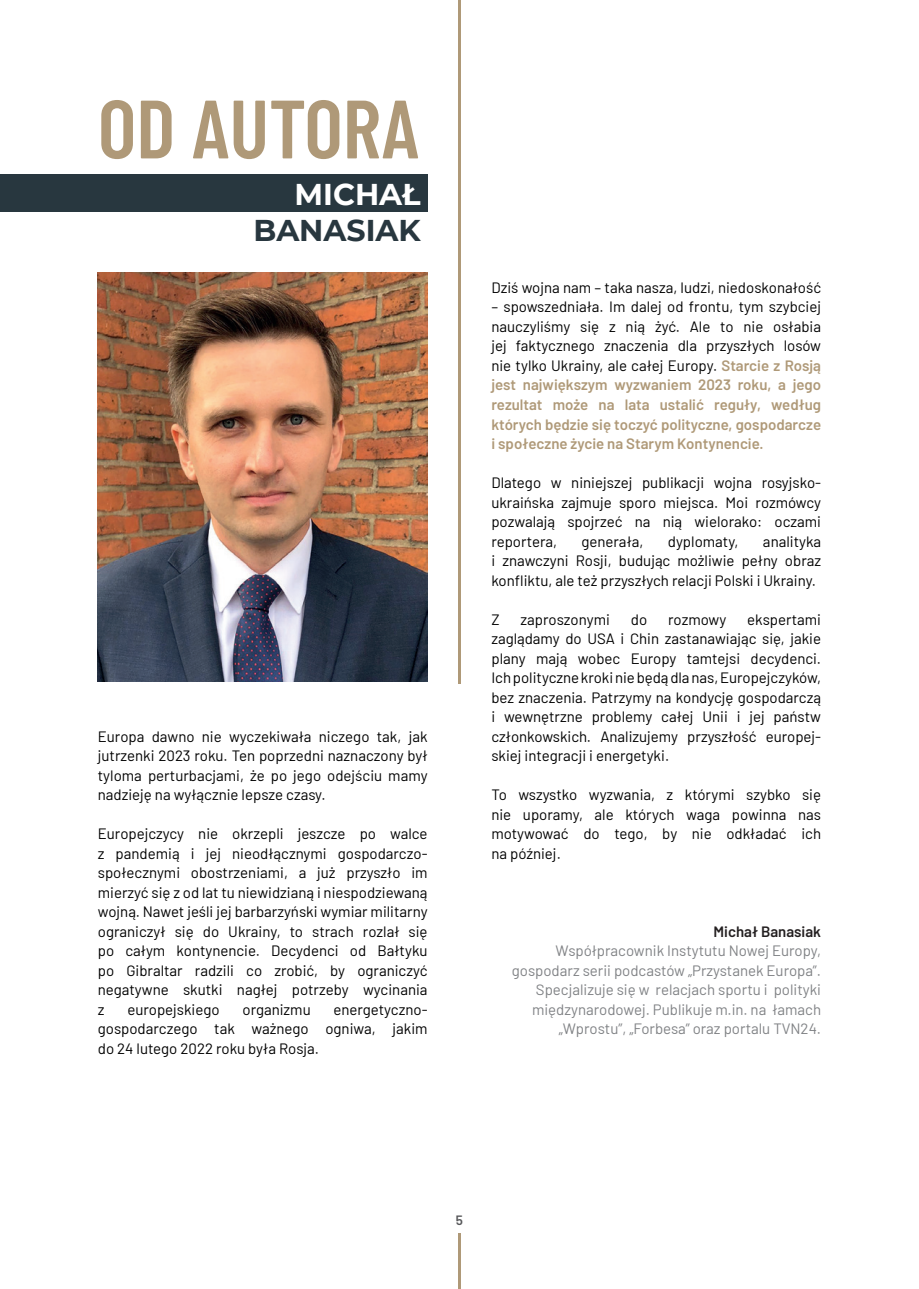
<style>
.page{position:relative;width:919px;height:1289px;background:#fff}
.page>*{position:absolute;margin:0;border:0;box-sizing:border-box;transform-origin:0 0}
.t1{font:600 82.5px "Barlow Condensed";color:#af9978}
.t2{font:700 30px/36px "Montserrat";color:#28373f;text-align:right}
.text{font:15px/19.5px "Barlow";color:#000;text-align:justify}
.text-2{font:600 15px/19.5px "Barlow";color:#af9978;text-align:justify}
.t3{font:15px/19.5px "Barlow";color:#808285;text-align:right}
.t4{font:600 15px "Barlow";color:#231f20}
.t5{font:600 13.5px "Barlow";color:#57585a}
.s1{color:#fff}
.s2{font-weight:400;color:#000}
</style>
<div class="page">
<div style="left:0;top:175px;width:427px;height:37px;background:#28373f"></div>
<hr style="left:458px;top:1233px;width:2px;height:55px;background:#af9978">
<hr style="left:458px;top:0;width:2px;height:55px;background:#af9978">
<hr style="left:458px;top:5px;width:2px;height:678px;background:#af9978">
<img style="left:98px;top:273px;width:329px;height:409px">
<p class="t1" style="left:98px;top:70px;width:323px">OD AUTORA</p>
<p class="t2" style="left:253px;top:175px;width:169px"><span class="s1">MICHAŁ<br></span>BANASIAK</p>
<p class="text" style="left:98px;top:725px;width:331px">Europa dawno nie wyczekiwała niczego tak, jak jutrzenki 2023 roku. Ten poprzedni naznaczony był tyloma perturbacjami, że po jego odejściu mamy nadzieję na wyłącznie lepsze czasy.</p>
<p class="text" style="left:98px;top:822px;width:331px">Europejczycy nie okrzepli jeszcze po walce z pandemią i jej nieodłącznymi gospodarczo&shy;społecznymi obostrzeniami, a już przyszło im mierzyć się z od lat tu niewidzianą i niespodziewaną wojną. Nawet jeśli jej barbarzyński wymiar militarny ograniczył się do Ukrainy, to strach rozlał się po całym kontynencie. Decydenci od Bałtyku po Gibraltar radzili co zrobić, by ograniczyć negatywne skutki nagłej potrzeby wycinania z</p>
<p class="text" style="left:127px;top:998px;width:94px">europejskiego</p>
<p class="text" style="left:242px;top:998px;width:70px">organizmu</p>
<p class="text" style="left:98px;top:998px;width:331px;text-indent:236px">energetyczno&shy;gospodarczego tak ważnego ogniwa, jakim do 24 lutego 2022 roku była Rosja.</p>
<p class="text" style="left:491px;top:276px;width:331px">Dziś wojna nam – taka nasza, ludzi, niedoskonałość</p>
<p class="text-2" style="left:491px;top:296px;width:331px"><span class="s2">– spowszedniała. Im dalej od frontu, tym szybciej nauczyliśmy się z nią żyć. Ale to nie osłabia jej faktycznego znaczenia dla przyszłych losów nie tylko Ukrainy, ale całej Europy.</span> Starcie z Rosją jest największym wyzwaniem 2023 roku, a jego rezultat może na lata ustalić reguły, według których będzie się toczyć polityczne, gospodarcze i społeczne życie na Starym Kontynencie.</p>
<p class="text" style="left:491px;top:471px;width:331px">Dlatego w niniejszej publikacji wojna rosyjsko&shy;ukraińska zajmuje sporo miejsca. Moi rozmówcy pozwalają spojrzeć na nią wielorako: oczami reportera,</p>
<p class="text" style="left:491px;top:530px;width:331px;text-indent:271px">analityka i znawczyni Rosji, budując możliwie pełny obraz konfliktu, ale też przyszłych relacji Polski i Ukrainy.</p>
<p class="text" style="left:491px;top:608px;width:10px">Z</p>
<p class="text" style="left:520px;top:608px;width:91px">zaproszonymi</p>
<p class="text" style="left:630px;top:608px;width:18px">do</p>
<p class="text" style="left:668px;top:608px;width:60px">rozmowy</p>
<p class="text" style="left:581px;top:530px;width:63px">generała,</p>
<p class="text" style="left:667px;top:530px;width:72px">dyplomaty,</p>
<p class="text" style="left:491px;top:608px;width:331px;text-indent:256px">ekspertami zaglądamy do USA i Chin zastanawiając się, jakie plany mają wobec Europy tamtejsi decydenci.<br>Ich polityczne kroki nie będą dla nas, Europejczyków, bez znaczenia. Patrzymy na kondycję gospodarczą i wewnętrzne problemy całej Unii i jej państw członkowskich. Analizujemy przyszłość europej&shy;skiej integracji i energetyki.</p>
<p class="text" style="left:491px;top:783px;width:331px">To wszystko wyzwania, z którymi szybko się nie uporamy, ale których waga powinna nas motywować do tego, by nie odkładać ich na później.</p>
<p class="t4" style="left:713px;top:920px;width:109px">Michał Banasiak</p>
<p class="t3" style="left:512px;top:939px;width:311px">Współpracownik Instytutu Nowej Europy, gospodarz serii podcastów „Przystanek Europa”.<br>Specjalizuje się w relacjach sportu i polityki międzynarodowej. Publikuje m.in. na łamach „Wprostu”, „Forbesa” oraz portalu TVN24.</p>
<p class="t5" style="left:456px;top:1210px;width:9px">5</p>
</div>
